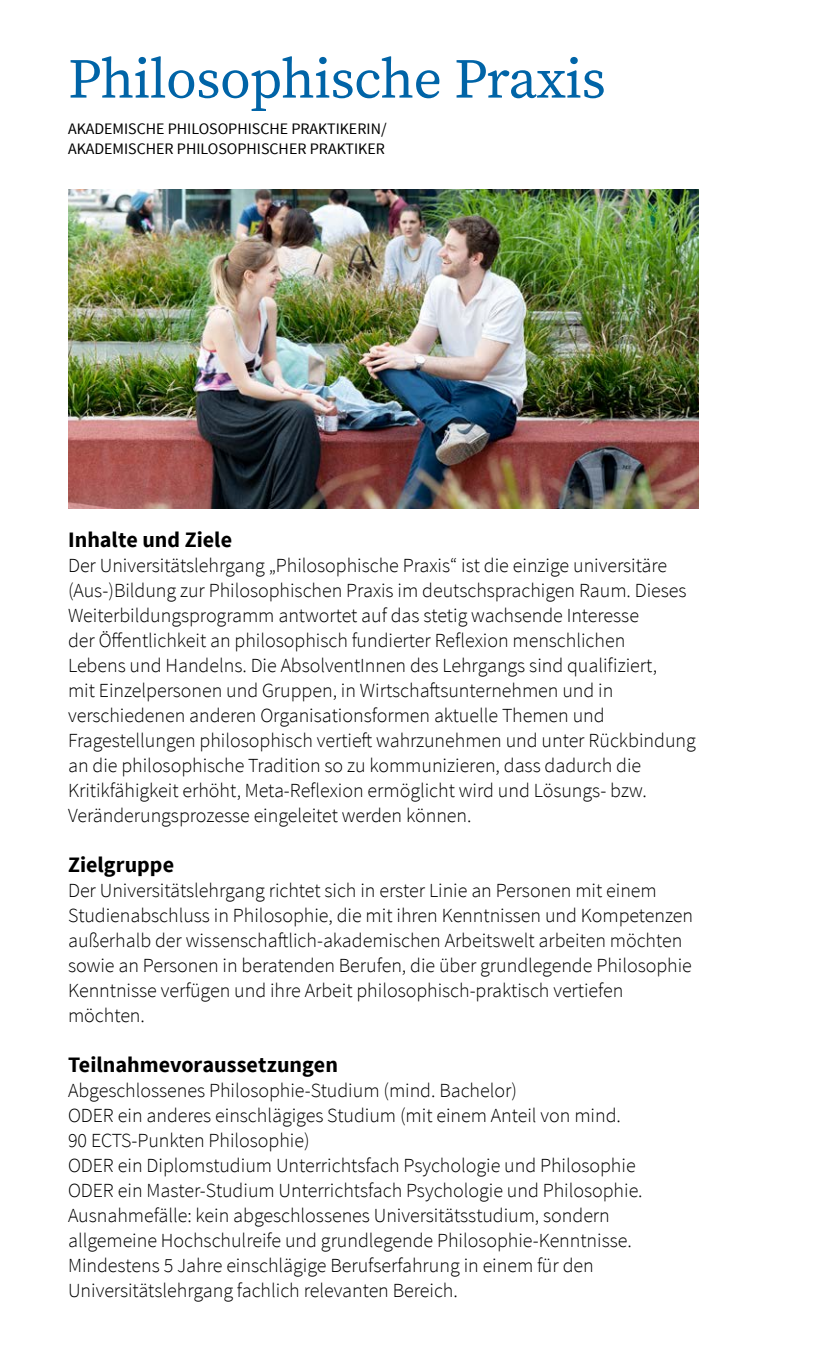
<style>
.page{position:relative;width:840px;height:1361px;background:#fff}
.page>*{position:absolute;margin:0;border:0;box-sizing:border-box;transform-origin:0 0}
.t1{font:56px "Source Serif Pro";letter-spacing:-.01em;color:#0064a7}
.t2{font:700 22px "Source Sans Pro";letter-spacing:.005em;color:#000}
.t3{font:300 20px/25px "Source Sans Pro";letter-spacing:-.005em;color:#000}
.t4{font:16px/20px "Source Sans Pro";color:#000}
</style>
<div class="page">
<img style="left:68px;top:189px;width:629px;height:319px">
<h1 class="t1" style="left:68px;top:41px;width:539px">Philosophische Praxis</h1>
<p class="t4" style="left:68px;top:119px;width:320px">AKADEMISCHE PHILOSOPHISCHE PRAKTIKERIN/<br>AKADEMISCHER PHILOSOPHISCHER PRAKTIKER</p>
<p class="t2" style="left:68px;top:526px;width:165px">Inhalte und Ziele</p>
<p class="t3" style="left:68px;top:553px;width:629px">Der Universitätslehrgang „Philosophische Praxis“ ist die einzige universitäre (Aus-)Bildung zur Philosophischen Praxis im deutschsprachigen Raum. Dieses Weiterbildungsprogramm antwortet auf das stetig wachsende Interesse<br>der Öffentlichkeit an philosophisch fundierter Reflexion menschlichen<br>Lebens und Handelns. Die AbsolventInnen des Lehrgangs sind qualifiziert,<br>mit Einzelpersonen und Gruppen, in Wirtschaftsunternehmen und in verschiedenen anderen Organisationsformen aktuelle Themen und Fragestellungen philosophisch vertieft wahrzunehmen und unter Rückbindung an die philosophische Tradition so zu kommunizieren, dass dadurch die Kritikfähigkeit erhöht, Meta-Reflexion ermöglicht wird und Lösungs- bzw.<br>Veränderungsprozesse eingeleitet werden können.</p>
<p class="t2" style="left:68px;top:851px;width:107px">Zielgruppe</p>
<p class="t3" style="left:68px;top:878px;width:626px">Der Universitätslehrgang richtet sich in erster Linie an Personen mit einem Studienabschluss in Philosophie, die mit ihren Kenntnissen und Kompetenzen außerhalb der wissenschaftlich-akademischen Arbeitswelt arbeiten möchten sowie an Personen in beratenden Berufen, die über grundlegende Philosophie Kenntnisse verfügen und ihre Arbeit philosophisch-praktisch vertiefen möchten.</p>
<p class="t2" style="left:68px;top:1051px;width:271px">Teilnahmevoraussetzungen</p>
<p class="t3" style="left:68px;top:1078px;width:575px">Abgeschlossenes Philosophie-Studium (mind. Bachelor)<br>ODER ein anderes einschlägiges Studium (mit einem Anteil von mind.<br>90 ECTS-Punkten Philosophie)<br>ODER ein Diplomstudium Unterrichtsfach Psychologie und Philosophie ODER ein Master-Studium Unterrichtsfach Psychologie und Philosophie.<br>Ausnahmefälle: kein abgeschlossenes Universitätsstudium, sondern allgemeine Hochschulreife und grundlegende Philosophie-Kenntnisse.<br>Mindestens 5 Jahre einschlägige Berufserfahrung in einem für den Universitätslehrgang fachlich relevanten Bereich.</p>
</div>
